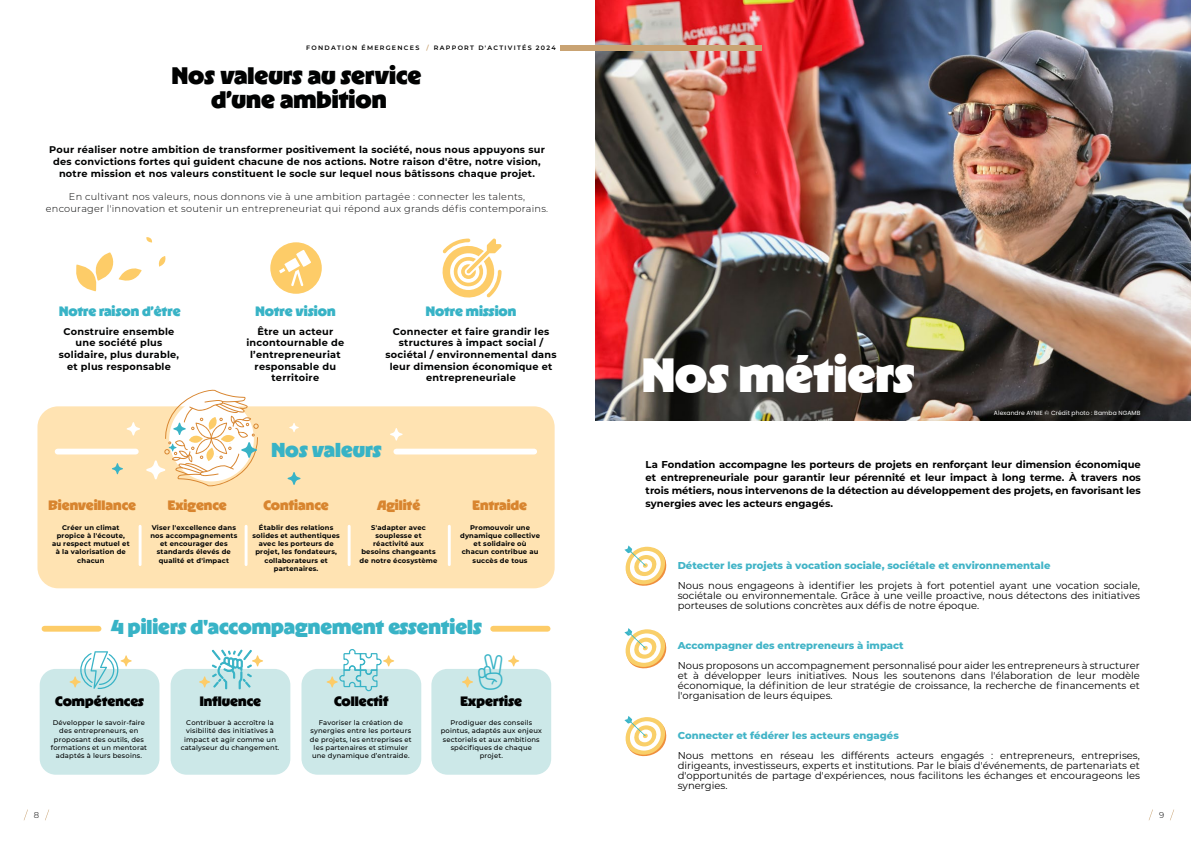
<style>
.page{position:relative;width:1191px;height:842px;background:#fff}
.page>*{position:absolute;margin:0;border:0;box-sizing:border-box;transform-origin:0 0}
.t1{font:900 48px "RL Aqva";color:#fff}
.t2{font:900 23.9px/23.3px "RL Aqva";color:#010202;text-align:center}
.t3{font:900 20.1px "RL Aqva";color:#38b3c6}
.t4{font:900 13.6px "RL Aqva";color:#d8852f}
.t5{font:900 13.6px "RL Aqva";letter-spacing:-.01em;color:#38b3c6}
.t6{font:900 13.6px "RL Aqva";color:#010202}
.t7{font:10px/10px "Montserrat";color:#000;text-align:justify}
.t8{font:700 10px/13px "Montserrat";color:#000;text-align:justify}
.t9{font:800 10px "Montserrat";color:#42b4c7}
.t10{font:700 9.7px/11.7px "Montserrat";letter-spacing:.025em;color:#010202;text-align:center}
.t11{font:300 9.7px/11.7px "Montserrat";letter-spacing:.025em;color:#010202;text-align:center}
.t12{font:300 8.5px "Montserrat";color:#000}
.t13{font:500 6.8px/8.2px "Montserrat";letter-spacing:.025em;color:#010202;text-align:center}
.t14{font:700 6.8px/8.2px "Montserrat";letter-spacing:.025em;color:#010202;text-align:center}
.t15{font:600 6.4px "Montserrat";letter-spacing:.2em;color:#000}
.t16{font:6px "Poppins";letter-spacing:.025em;color:#fff}
.s1{color:#c9a373}
</style>
<div class="page">
<img style="left:595px;top:0;width:596px;height:421px">
<div style="left:37px;top:406px;width:517px;height:182px;background:#ffe3b2;border-radius:21px"></div>
<div style="left:40px;top:669px;width:119px;height:106px;background:#cce8e8;border-radius:16px"></div>
<div style="left:171px;top:669px;width:119px;height:106px;background:#cce8e8;border-radius:16px"></div>
<div style="left:301px;top:669px;width:120px;height:106px;background:#cce8e8;border-radius:16px"></div>
<div style="left:431px;top:669px;width:120px;height:106px;background:#cce8e8;border-radius:16px"></div>
<svg style="left:76px;top:252px;width:66px;height:39px"></svg>
<svg style="left:158px;top:256px;width:8px;height:11px"></svg>
<svg style="left:146px;top:237px;width:6px;height:5px"></svg>
<svg style="left:112px;top:463px;width:11px;height:11px"></svg>
<svg style="left:508px;top:655px;width:11px;height:12px"></svg>
<svg style="left:287px;top:472px;width:14px;height:13px"></svg>
<svg style="left:126px;top:422px;width:14px;height:14px"></svg>
<svg style="left:289px;top:423px;width:10px;height:9px"></svg>
<svg style="left:390px;top:428px;width:13px;height:13px"></svg>
<div style="left:58px;top:449px;width:78px;height:5px;background:#fff"></div>
<div style="left:396px;top:449px;width:138px;height:5px;background:#fff"></div>
<div style="left:44px;top:626px;width:55px;height:6px;background:#fdcc68"></div>
<div style="left:493px;top:626px;width:54px;height:6px;background:#fdcc68"></div>
<svg style="left:146px;top:389px;width:113px;height:97px"></svg>
<hr style="left:139px;top:526px;width:3px;height:39px;background:#fff">
<hr style="left:245px;top:526px;width:2px;height:39px;background:#fff">
<hr style="left:348px;top:526px;width:2px;height:39px;background:#fff">
<hr style="left:448px;top:526px;width:3px;height:39px;background:#fff">
<svg style="left:442px;top:239px;width:60px;height:59px"></svg>
<svg style="left:199px;top:650px;width:64px;height:39px"></svg>
<div style="left:270px;top:242px;width:52px;height:52px;background:#fdcc68;border-radius:50%"></div>
<svg style="left:279px;top:250px;width:32px;height:36px"></svg>
<svg style="left:69px;top:651px;width:63px;height:38px"></svg>
<svg style="left:326px;top:649px;width:68px;height:43px"></svg>
<svg style="left:624px;top:545px;width:43px;height:41px"></svg>
<svg style="left:624px;top:628px;width:43px;height:41px"></svg>
<svg style="left:624px;top:716px;width:43px;height:41px"></svg>
<div style="left:560px;top:45px;width:202px;height:6px;background:#c9a373"></div>
<svg style="left:24px;top:809px;width:4px;height:11px"></svg>
<svg style="left:45px;top:809px;width:4px;height:11px"></svg>
<svg style="left:1149px;top:809px;width:4px;height:11px"></svg>
<svg style="left:1170px;top:809px;width:4px;height:11px"></svg>
<svg style="left:462px;top:676px;width:11px;height:12px"></svg>
<p class="t15" style="left:306px;top:43px;width:251px">FONDATION ÉMERGENCES <span class="s1">/</span> RAPPORT D'ACTIVITÉS 2024</p>
<h2 class="t2" style="left:172px;top:64px;width:251px">Nos valeurs au service d’une ambition</h2>
<p class="t10" style="left:49px;top:144px;width:497px">Pour réaliser notre ambition de transformer positivement la société, nous nous appuyons sur des convictions fortes qui guident chacune de nos actions. Notre raison d'être, notre vision, notre mission et nos valeurs constituent le socle sur lequel nous bâtissons chaque projet.</p>
<p class="t11" style="left:46px;top:190px;width:504px">En cultivant nos valeurs, nous donnons vie à une ambition partagée : connecter les talents, encourager l'innovation et soutenir un entrepreneuriat qui répond aux grands défis contemporains.</p>
<h3 class="t5" style="left:59px;top:303px;width:123px">Notre raison d’être</h3>
<h3 class="t5" style="left:255px;top:303px;width:82px">Notre vision</h3>
<h3 class="t5" style="left:426px;top:303px;width:92px">Notre mission</h3>
<p class="t10" style="left:59px;top:325px;width:122px">Construire ensemble une société plus solidaire, plus durable, et plus responsable</p>
<p class="t10" style="left:246px;top:325px;width:99px">Être un acteur incontournable de l’entrepreneuriat responsable du territoire</p>
<p class="t10" style="left:385px;top:325px;width:173px">Connecter et faire grandir les structures à impact social / sociétal / environnemental dans leur dimension économique et entrepreneuriale</p>
<h3 class="t3" style="left:271px;top:437px;width:112px">Nos valeurs</h3>
<h3 class="t4" style="left:48px;top:497px;width:89px">Bienveillance</h3>
<h3 class="t4" style="left:168px;top:497px;width:61px">Exigence</h3>
<h3 class="t4" style="left:263px;top:497px;width:67px">Confiance</h3>
<h3 class="t4" style="left:377px;top:497px;width:45px">Agilité</h3>
<h3 class="t4" style="left:472px;top:497px;width:56px">Entraide</h3>
<p class="t14" style="left:52px;top:523px;width:79px">Créer un climat propice à l'écoute, au respect mutuel et à la valorisation de chacun</p>
<p class="t14" style="left:150px;top:523px;width:88px">Viser l'excellence dans nos accompagnements et encourager des standards élevés de qualité et d'impact</p>
<p class="t14" style="left:252px;top:523px;width:89px">Établir des relations solides et authentiques avec les porteurs de projet, les fondateurs, collaborateurs et partenaires.</p>
<p class="t14" style="left:359px;top:523px;width:79px">S'adapter avec souplesse et réactivité aux besoins changeants de notre écosystème</p>
<p class="t14" style="left:460px;top:523px;width:81px">Promouvoir une dynamique collective et solidaire où chacun contribue au succès de tous</p>
<h3 class="t3" style="left:110px;top:614px;width:373px">4 piliers d'accompagnement essentiels</h3>
<h3 class="t6" style="left:55px;top:692px;width:90px">Compétences</h3>
<h3 class="t6" style="left:200px;top:692px;width:63px">Influence</h3>
<h3 class="t6" style="left:334px;top:692px;width:56px">Collectif</h3>
<h3 class="t6" style="left:460px;top:692px;width:63px">Expertise</h3>
<p class="t13" style="left:51px;top:718px;width:98px">Développer le savoir-faire des entrepreneurs, en proposant des outils, des formations et un mentorat adaptés à leurs besoins.</p>
<p class="t13" style="left:181px;top:718px;width:100px">Contribuer à accroître la visibilité des initiatives à impact et agir comme un catalyseur du changement.</p>
<p class="t13" style="left:310px;top:718px;width:103px">Favoriser la création de synergies entre les porteurs de projets, les entreprises et les partenaires et stimuler une dynamique d’entraide.</p>
<p class="t13" style="left:441px;top:718px;width:103px">Prodiguer des conseils pointus, adaptés aux enjeux sectoriels et aux ambitions spécifiques de chaque projet.</p>
<h1 class="t1" style="left:642px;top:344px;width:274px">Nos métiers</h1>
<p class="t16" style="left:994px;top:409px;width:148px">Alexandre AYNIE © Crédit photo : Bamba NGAMB</p>
<p class="t8" style="left:645px;top:457px;width:497px">La Fondation accompagne les porteurs de projets en renforçant leur dimension économique et entrepreneuriale pour garantir leur pérennité et leur impact à long terme. À travers nos trois métiers, nous intervenons de la détection au développement des projets, en favorisant les synergies avec les acteurs engagés.</p>
<p class="t9" style="left:677px;top:558px;width:374px">Détecter les projets à vocation sociale, sociétale et environnementale</p>
<p class="t7" style="left:677px;top:580px;width:464px">Nous nous engageons à identifier les projets à fort potentiel ayant une vocation sociale, sociétale ou environnementale. Grâce à une veille proactive, nous détectons des initiatives porteuses de solutions concrètes aux défis de notre époque.</p>
<p class="t9" style="left:677px;top:638px;width:227px">Accompagner des entrepreneurs à impact</p>
<p class="t7" style="left:677px;top:660px;width:464px">Nous proposons un accompagnement personnalisé pour aider les entrepreneurs à structurer et à développer leurs initiatives. Nous les soutenons dans l'élaboration de leur modèle économique, la définition de leur stratégie de croissance, la recherche de financements et l'organisation de leurs équipes.</p>
<p class="t9" style="left:677px;top:728px;width:223px">Connecter et fédérer les acteurs engagés</p>
<p class="t7" style="left:677px;top:750px;width:464px">Nous mettons en réseau les différents acteurs engagés : entrepreneurs, entreprises, dirigeants, investisseurs, experts et institutions. Par le biais d'événements, de partenariats et d'opportunités de partage d'expériences, nous facilitons les échanges et encourageons les synergies.</p>
<p class="t12" style="left:34px;top:809px;width:7px">8</p>
<p class="t12" style="left:1159px;top:809px;width:7px">9</p>
</div>
